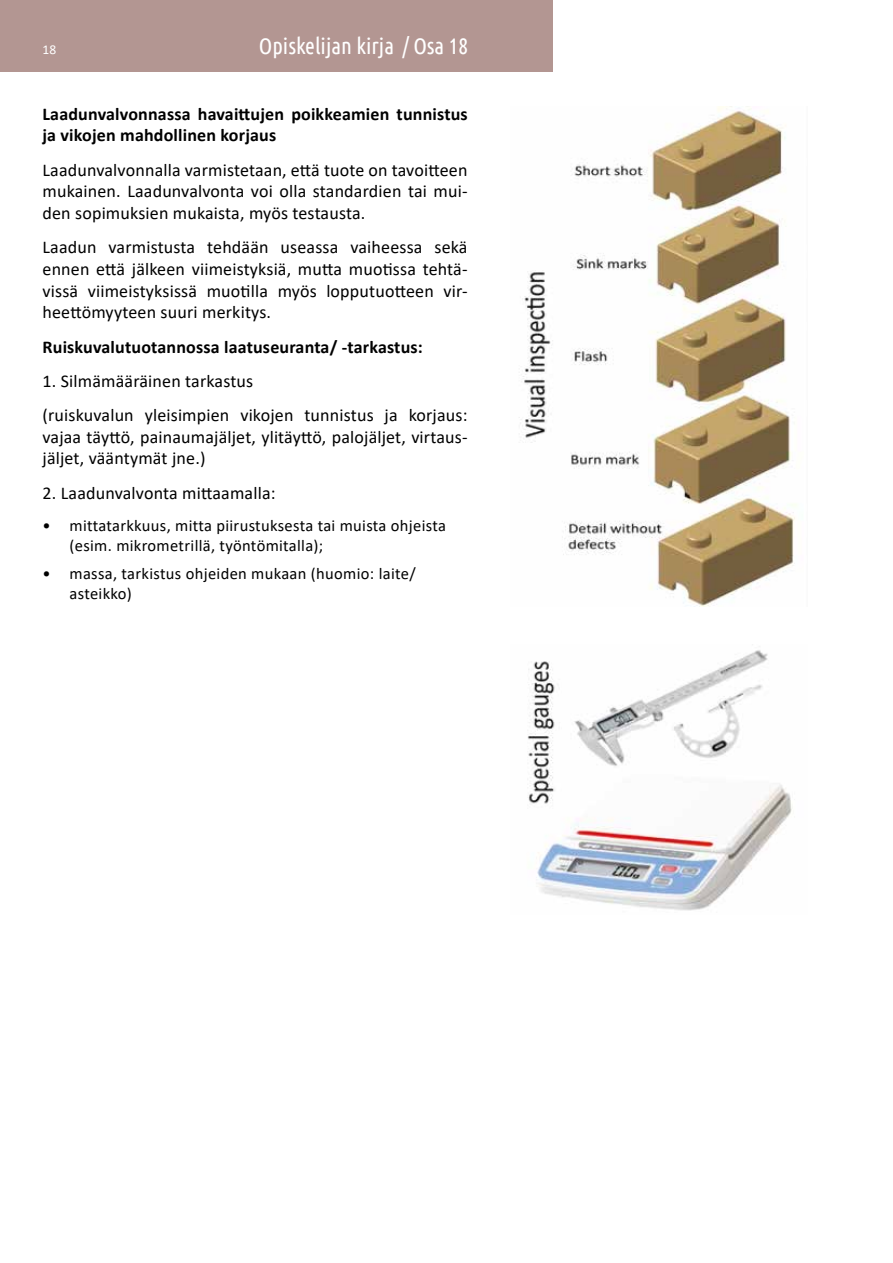
<style>
.page{position:relative;width:893px;height:1263px;background:#fff}
.page>*{position:absolute;margin:0;border:0;box-sizing:border-box;transform-origin:0 0}
.t1{font:22.5px "Ubuntu Condensed";color:#fff}
.t2{font:18px/21.6px "Calibri";letter-spacing:.01em;color:#000;text-align:justify}
.t3{font:700 18px/21.6px "Calibri";letter-spacing:.01em;color:#000}
.t4{font:16.5px/19.8px "Calibri";letter-spacing:.02em;color:#000}
.t5{font:13.5px "Calibri";color:#fff}
</style>
<div class="page">
<div style="left:0;top:0;width:553px;height:72px;background:#b39692"></div>
<img style="left:519px;top:106px;width:278px;height:501px">
<img style="left:527px;top:650px;width:265px;height:261px">
<p class="t5" style="left:43px;top:40px;width:15px">18</p>
<p class="t1" style="left:259px;top:32px;width:211px">Opiskelijan kirja / Osa 18</p>
<p class="t3" style="left:43px;top:103px;width:427px">Laadunvalvonnassa havaittujen poikkeamien tunnistus ja vikojen mahdollinen korjaus</p>
<p class="t2" style="left:43px;top:159px;width:427px">Laadunvalvonnalla varmistetaan, että tuote on tavoitteen mukainen. Laadunvalvonta voi olla standardien tai mui&shy;den sopimuksien mukaista, myös testausta.</p>
<p class="t2" style="left:43px;top:236px;width:427px">Laadun varmistusta tehdään useassa vaiheessa sekä ennen että jälkeen viimeistyksiä, mutta muotissa tehtä&shy;vissä viimeistyksissä muotilla myös lopputuotteen vir&shy;heettömyyteen suuri merkitys.</p>
<p class="t3" style="left:43px;top:335px;width:382px">Ruiskuvalutuotannossa laatuseuranta/ -tarkastus:</p>
<p class="t2" style="left:43px;top:363px;width:426px;line-height:34.3px">1. Silmämääräinen tarkastus<br>(ruiskuvalun yleisimpien vikojen tunnistus ja korjaus:</p>
<p class="t2" style="left:43px;top:426px;width:427px">vajaa täyttö, painaumajäljet, ylitäyttö, palojäljet, virtaus&shy;jäljet, vääntymät jne.)</p>
<p class="t2" style="left:43px;top:482px;width:235px">2. Laadunvalvonta mittaamalla:</p>
<p class="t4" style="left:70px;top:516px;width:378px;text-indent:-27px">• mittatarkkuus, mitta piirustuksesta tai muista ohjeista (esim. mikrometrillä, työntömitalla);</p>
<p class="t4" style="left:70px;top:564px;width:348px;text-indent:-27px">• massa, tarkistus ohjeiden mukaan (huomio: laite/ asteikko)</p>
</div>
